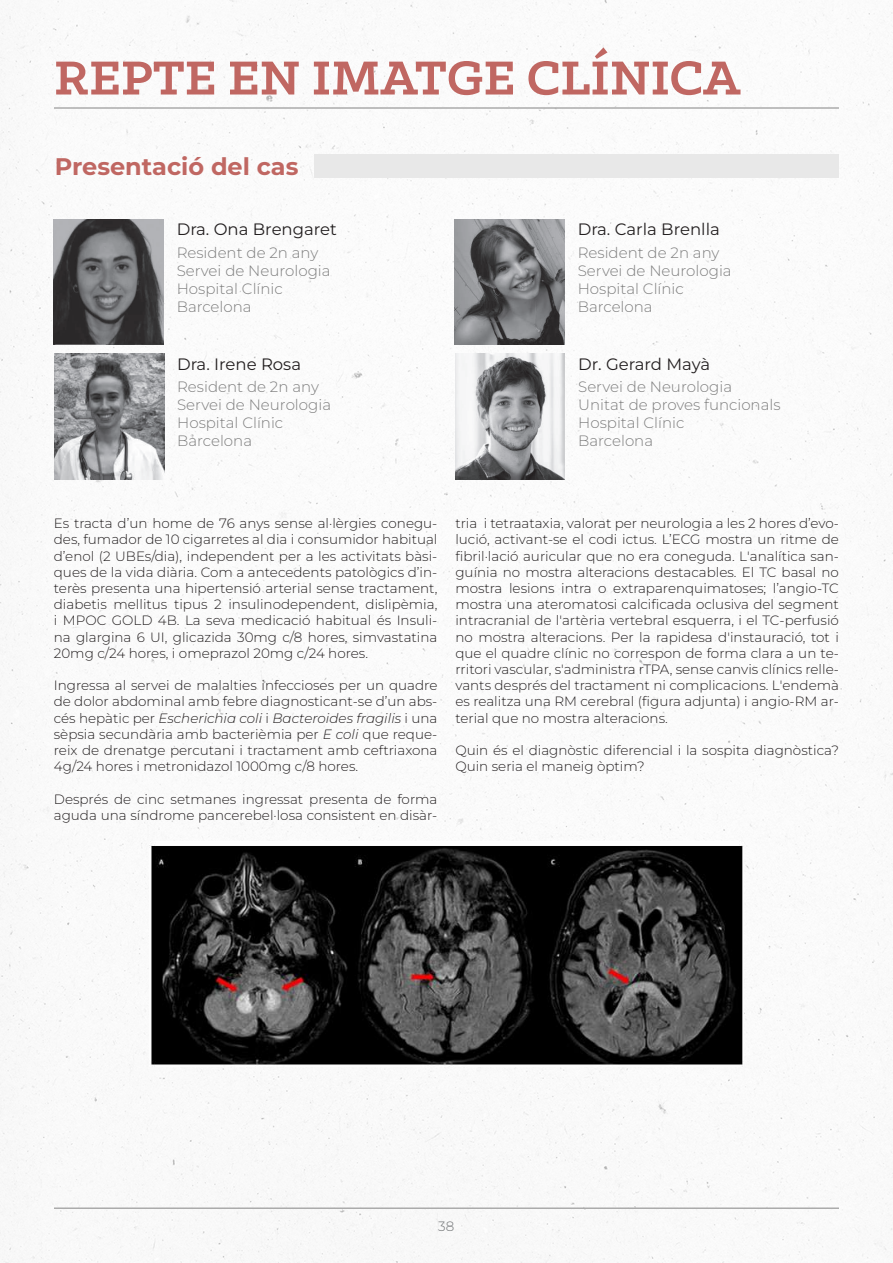
<style>
.page{position:relative;width:893px;height:1263px;background:#fff}
.page>*{position:absolute;margin:0;border:0;box-sizing:border-box;transform-origin:0 0}
.t1{font:700 54px "Klinic Slab";color:#c06762}
.t2{font:700 24px "Montserrat";color:#c06762}
.t3{font:16.5px "Montserrat";color:#231f20}
.t4{font:300 15px/18px "Montserrat";color:#7e7e7e}
.t5{font:300 13.5px/16.2px "Montserrat";color:#231f20;text-align:justify}
.t6{font:300 13.5px "Montserrat";color:#6f7274}
.s1{font-style:italic}
</style>
<div class="page">
<img style="left:0;top:0;width:893px;height:1263px">
<hr style="left:54px;top:1207px;width:785px;height:2px;background:#ababab">
<hr style="left:54px;top:107px;width:785px;height:2px;background:#ababab">
<div style="left:315px;top:155px;width:524px;height:23px;background:#e8e8e8"></div>
<img style="left:54px;top:219px;width:110px;height:126px">
<img style="left:54px;top:354px;width:110px;height:125px">
<img style="left:455px;top:219px;width:110px;height:126px">
<img style="left:455px;top:354px;width:110px;height:125px">
<img style="left:150px;top:842px;width:593px;height:224px">
<h1 class="t1" style="left:54px;top:42px;width:688px">REPTE EN IMATGE CLÍNICA</h1>
<h2 class="t2" style="left:55px;top:150px;width:245px">Presentació del cas</h2>
<p class="t3" style="left:177px;top:218px;width:162px">Dra. Ona Brengaret</p>
<p class="t4" style="left:177px;top:243px;width:155px">Resident de 2n any<br>Servei de Neurologia<br>Hospital Clínic<br>Barcelona</p>
<p class="t3" style="left:177px;top:353px;width:125px">Dra. Irene Rosa</p>
<p class="t4" style="left:177px;top:377px;width:155px">Resident de 2n any<br>Servei de Neurologia<br>Hospital Clínic<br>Barcelona</p>
<p class="t3" style="left:578px;top:218px;width:144px">Dra. Carla Brenlla</p>
<p class="t4" style="left:578px;top:243px;width:155px">Resident de 2n any<br>Servei de Neurologia<br>Hospital Clínic<br>Barcelona</p>
<p class="t3" style="left:578px;top:353px;width:133px">Dr. Gerard Mayà</p>
<p class="t4" style="left:578px;top:377px;width:204px">Servei de Neurologia<br>Unitat de proves funcionals<br>Hospital Clínic<br>Barcelona</p>
<p class="t5" style="left:54px;top:515px;width:385px">Es tracta d’un home de 76 anys sense al·lèrgies conegu&shy;des, fumador de 10 cigarretes al dia i consumidor habitual d’enol (2 UBEs/dia), independent per a les activitats bàsi&shy;ques de la vida diària. Com a antecedents patològics d’in&shy;terès presenta una hipertensió arterial sense tractament, diabetis mellitus tipus 2 insulinodependent, dislipèmia, i MPOC GOLD 4B. La seva medicació habitual és Insuli&shy;na glargina 6 UI, glicazida 30mg c/8 hores, simvastatina 20mg c/24 hores, i omeprazol 20mg c/24 hores.</p>
<p class="t5" style="left:54px;top:677px;width:385px">Ingressa al servei de malalties infeccioses per un quadre de dolor abdominal amb febre diagnosticant-se d’un abs&shy;cés hepàtic per <span class="s1">Escherichia coli</span> i <span class="s1">Bacteroides fragilis</span> i una sèpsia secundària amb bacterièmia per <span class="s1">E coli</span> que reque&shy;reix de drenatge percutani i tractament amb ceftriaxona 4g/24 hores i metronidazol 1000mg c/8 hores.</p>
<p class="t5" style="left:54px;top:790px;width:385px">Després de cinc setmanes ingressat presenta de forma aguda una síndrome pancerebel·losa consistent en disàr-</p>
<p class="t5" style="left:455px;top:515px;width:385px">tria i tetraataxia, valorat per neurologia a les 2 hores d’evo&shy;lució, activant-se el codi ictus. L’ECG mostra un ritme de fibril·lació auricular que no era coneguda. L'analítica san&shy;guínia no mostra alteracions destacables. El TC basal no mostra lesions intra o extraparenquimatoses; l’angio-TC mostra una ateromatosi calcificada oclusiva del segment intracranial de l'artèria vertebral esquerra, i el TC-perfusió no mostra alteracions. Per la rapidesa d'instauració, tot i que el quadre clínic no correspon de forma clara a un te&shy;rritori vascular, s'administra rTPA, sense canvis clínics relle&shy;vants després del tractament ni complicacions. L'endemà es realitza una RM cerebral (figura adjunta) i angio-RM ar&shy;terial que no mostra alteracions.</p>
<p class="t5" style="left:455px;top:742px;width:385px">Quin és el diagnòstic diferencial i la sospita diagnòstica?<br>Quin seria el maneig òptim?</p>
<p class="t6" style="left:438px;top:1217px;width:18px">38</p>
</div>
